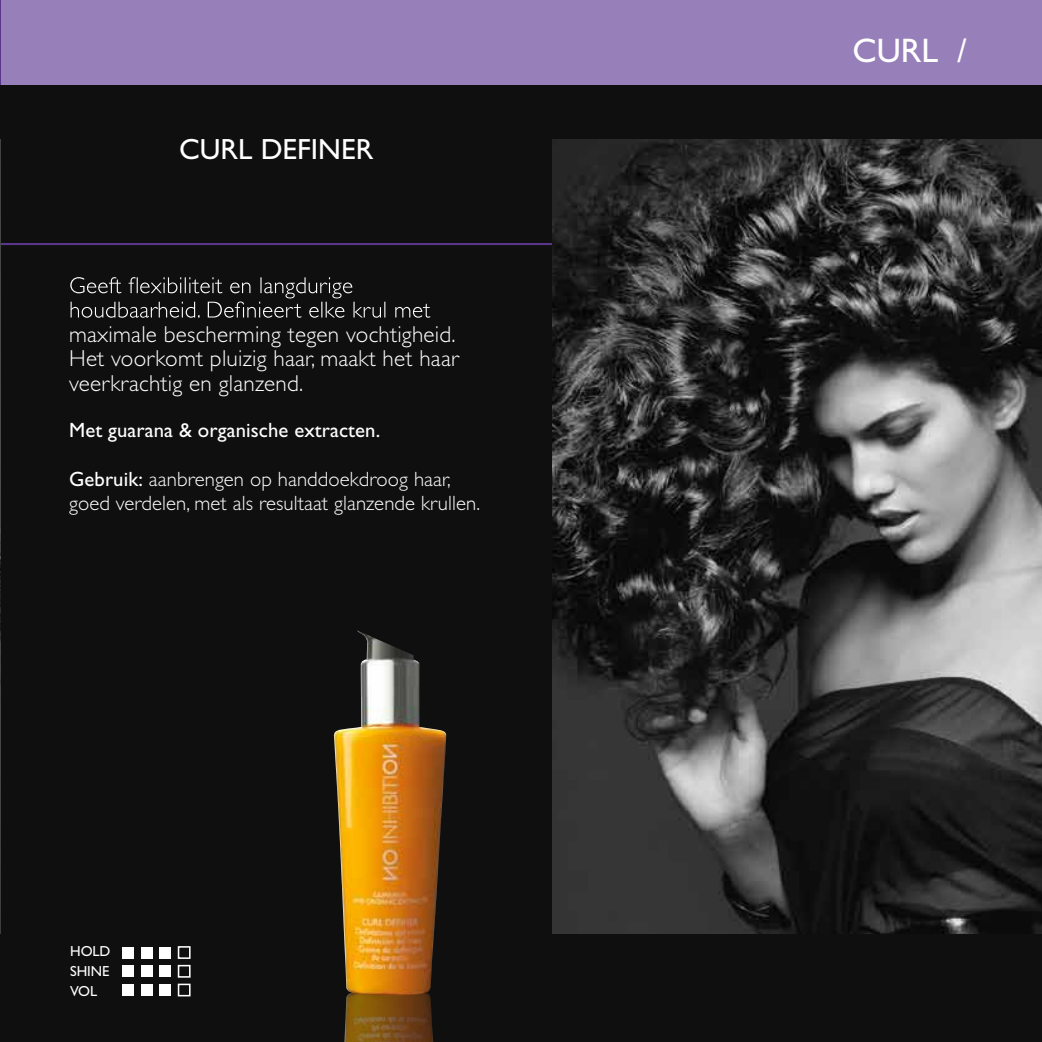
<style>
.page{position:relative;width:1042px;height:1042px;background:#0e0f0e}
.page>*{position:absolute;margin:0;border:0;box-sizing:border-box;transform-origin:0 0}
.t1{font:34.12px "Gill Sans Std";color:#fff}
.t2{font:29.22px "Gill Sans Std";color:#fff}
.t3{font:300 23.1px/24.3px "Gill Sans Std";letter-spacing:.01em;color:#fff}
.t4{font:300 20.65px/24.3px "Gill Sans Std";letter-spacing:.005em;color:#fff}
.t5{font:20.65px "Gill Sans Std";letter-spacing:.005em;color:#fff}
.t6{font:14.53px/20.1px "Gill Sans Std";letter-spacing:-.01em;color:#fff;text-align:justify}
.s1{font-weight:400}
</style>
<div class="page">
<div style="left:0;top:0;width:1042px;height:84px;background:#977fb9"></div>
<hr style="left:0;top:243px;width:1042px;height:2px;background:#59358c">
<img style="left:552px;top:139px;width:490px;height:794px">
<hr style="left:0;top:0;width:1px;height:84px;background:#59358c">
<img style="left:0;top:139px;width:1px;height:794px">
<div style="left:122px;top:947px;width:11px;height:11px;background:#fff"></div>
<div style="left:122px;top:965px;width:11px;height:12px;background:#fff"></div>
<div style="left:122px;top:984px;width:11px;height:11px;background:#fff"></div>
<div style="left:141px;top:947px;width:11px;height:11px;background:#fff"></div>
<div style="left:141px;top:965px;width:11px;height:12px;background:#fff"></div>
<div style="left:141px;top:984px;width:11px;height:11px;background:#fff"></div>
<div style="left:160px;top:947px;width:11px;height:11px;background:#fff"></div>
<div style="left:160px;top:965px;width:11px;height:12px;background:#fff"></div>
<div style="left:160px;top:984px;width:11px;height:11px;background:#fff"></div>
<div style="left:178px;top:946px;width:13px;height:13px;border:2px solid #fff"></div>
<div style="left:178px;top:965px;width:13px;height:12px;border:2px solid #fff"></div>
<div style="left:178px;top:983px;width:13px;height:13px;border:2px solid #fff"></div>
<svg style="left:70px;top:277px;width:360px;height:41px"></svg>
<img style="left:344px;top:995px;width:90px;height:47px">
<img style="left:333px;top:630px;width:113px;height:365px">
<p class="t2" style="left:179px;top:133px;width:196px">CURL DEFINER</p>
<p class="t3" style="left:69px;top:322px;width:391px">maximale bescherming tegen vochtigheid.<br>Het voorkomt pluizig haar, maakt het haar veerkrachtig en glanzend.</p>
<p class="t5" style="left:69px;top:418px;width:312px">Met guarana &amp; organische extracten.</p>
<p class="t4" style="left:69px;top:467px;width:412px"><span class="s1">Gebruik:</span> aanbrengen op handdoekdroog haar, goed verdelen, met als resultaat glanzende krullen.</p>
<p class="t6" style="left:70px;top:941px;width:42px">HOLD SHINE VOL</p>
<h1 class="t1" style="left:852px;top:31px;width:116px">CURL /</h1>
</div>
